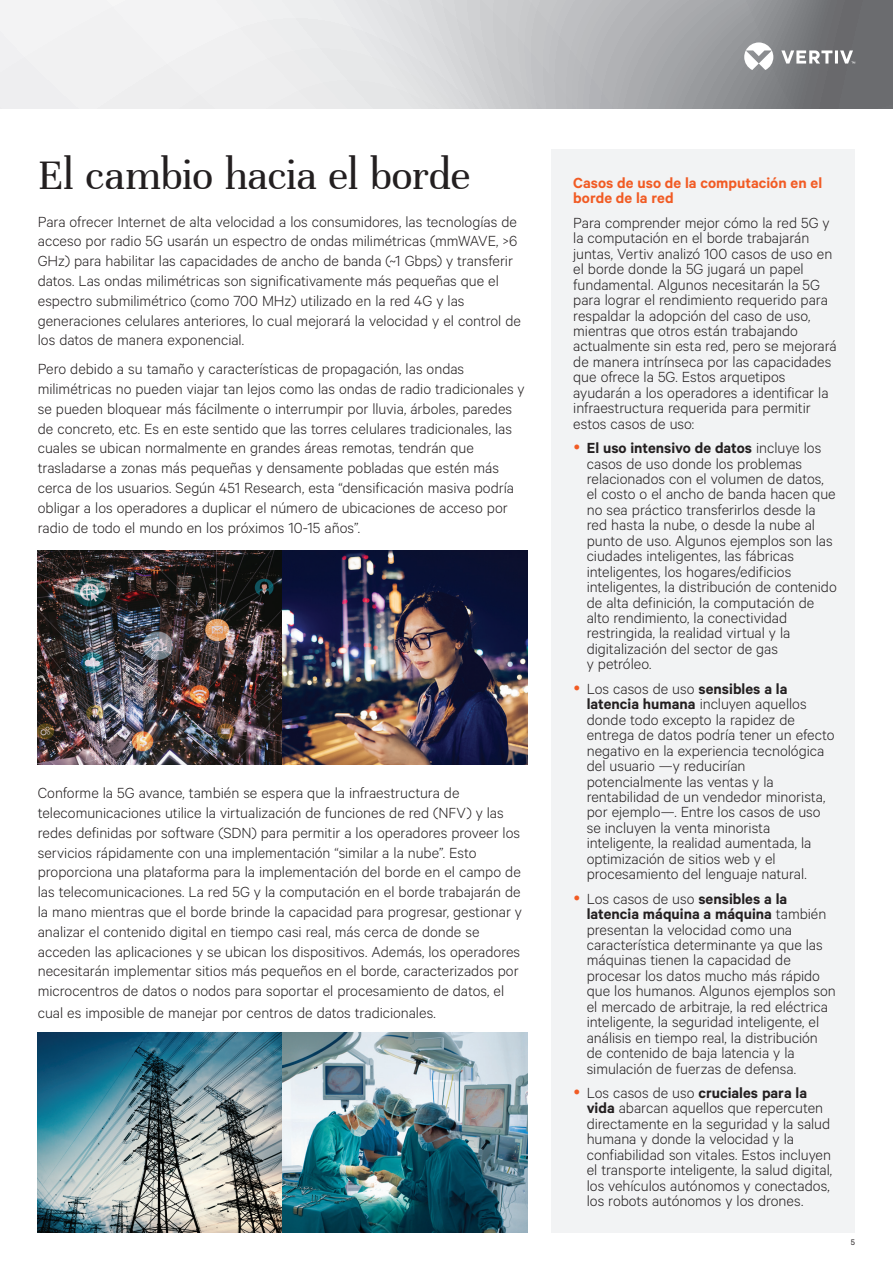
<style>
.page{position:relative;width:893px;height:1263px;background:#fff}
.page>*{position:absolute;margin:0;border:0;box-sizing:border-box;transform-origin:0 0}
.t1{font:45px "Unna";letter-spacing:-.01em;color:#231f20}
.t2{font:300 16.5px/15.5px "Calibre";color:#231f20}
.t3{font:600 16.5px/15.5px "Calibre";color:#f15b24}
.t4{font:9px "Calibre";color:#231f20}
.s1{font-weight:600}
</style>
<div class="page">
<svg style="left:0;top:0;width:893px;height:109px"></svg>
<svg style="left:744px;top:42px;width:111px;height:28px"></svg>
<div style="left:552px;top:149px;width:303px;height:1083px;background:#f2f3f4"></div>
<img style="left:38px;top:551px;width:490px;height:214px">
<img style="left:38px;top:1033px;width:490px;height:199px">
<h1 class="t1" style="left:38px;top:149px;width:435px">El cambio hacia el borde</h1>
<p class="t2" style="left:38px;top:211px;width:485px;line-height:19.8px">Para ofrecer Internet de alta velocidad a los consumidores, las tecnologías de acceso por radio 5G usarán un espectro de ondas milimétricas (mmWAVE, &gt;6<br>GHz) para habilitar las capacidades de ancho de banda (~1 Gbps) y transferir datos. Las ondas milimétricas son significativamente más pequeñas que el espectro submilimétrico (como 700 MHz) utilizado en la red 4G y las generaciones celulares anteriores, lo cual mejorará la velocidad y el control de los datos de manera exponencial.</p>
<p class="t2" style="left:38px;top:358px;width:488px;line-height:19.8px">Pero debido a su tamaño y características de propagación, las ondas milimétricas no pueden viajar tan lejos como las ondas de radio tradicionales y se pueden bloquear más fácilmente o interrumpir por lluvia, árboles, paredes de concreto, etc. Es en este sentido que las torres celulares tradicionales, las cuales se ubican normalmente en grandes áreas remotas, tendrán que trasladarse a zonas más pequeñas y densamente pobladas que estén más cerca de los usuarios. Según 451 Research, esta “densificación masiva podría obligar a los operadores a duplicar el número de ubicaciones de acceso por radio de todo el mundo en los próximos 10-15 años”.</p>
<p class="t2" style="left:38px;top:782px;width:486px;line-height:19.8px">Conforme la 5G avance, también se espera que la infraestructura de telecomunicaciones utilice la virtualización de funciones de red (NFV) y las redes definidas por software (SDN) para permitir a los operadores proveer los servicios rápidamente con una implementación “similar a la nube”. Esto proporciona una plataforma para la implementación del borde en el campo de las telecomunicaciones. La red 5G y la computación en el borde trabajarán de la mano mientras que el borde brinde la capacidad para progresar, gestionar y analizar el contenido digital en tiempo casi real, más cerca de donde se acceden las aplicaciones y se ubican los dispositivos. Además, los operadores necesitarán implementar sitios más pequeños en el borde, caracterizados por microcentros de datos o nodos para soportar el procesamiento de datos, el</p>
<p class="t2" style="left:38px;top:1004px;width:399px">cual es imposible de manejar por centros de datos tradicionales.</p>
<p class="t3" style="left:573px;top:175px;width:250px">Casos de uso de la computación en el borde de la red</p>
<p class="t2" style="left:573px;top:214px;width:265px">Para comprender mejor cómo la red 5G y la computación en el borde trabajarán juntas, Vertiv analizó 100 casos de uso en el borde donde la 5G jugará un papel fundamental. Algunos necesitarán la 5G para lograr el rendimiento requerido para respaldar la adopción del caso de uso, mientras que otros están trabajando actualmente sin esta red, pero se mejorará de manera intrínseca por las capacidades que ofrece la 5G. Estos arquetipos ayudarán a los operadores a identificar la infraestructura requerida para permitir estos casos de uso:</p>
<p class="t2" style="left:587px;top:440px;width:252px"><span class="s1">El uso intensivo de datos</span> incluye los casos de uso donde los problemas relacionados con el volumen de datos, el costo o el ancho de banda hacen que no sea práctico transferirlos desde la red hasta la nube, o desde la nube al punto de uso. Algunos ejemplos son las ciudades inteligentes, las fábricas inteligentes, los hogares/edificios inteligentes, la distribución de contenido de alta definición, la computación de alto rendimiento, la conectividad restringida, la realidad virtual y la digitalización del sector de gas<br>y petróleo.</p>
<p class="t2" style="left:587px;top:680px;width:249px">Los casos de uso <span class="s1">sensibles a la latencia humana</span> incluyen aquellos donde todo excepto la rapidez de entrega de datos podría tener un efecto negativo en la experiencia tecnológica del usuario —y reducirían potencialmente las ventas y la rentabilidad de un vendedor minorista, por ejemplo—. Entre los casos de uso se incluyen la venta minorista inteligente, la realidad aumentada, la optimización de sitios web y el procesamiento del lenguaje natural.</p>
<p class="t2" style="left:587px;top:890px;width:251px">Los casos de uso <span class="s1">sensibles a la latencia máquina a máquina</span> también presentan la velocidad como una característica determinante ya que las máquinas tienen la capacidad de procesar los datos mucho más rápido que los humanos. Algunos ejemplos son el mercado de arbitraje, la red eléctrica inteligente, la seguridad inteligente, el análisis en tiempo real, la distribución de contenido de baja latencia y la simulación de fuerzas de defensa.</p>
<p class="t2" style="left:587px;top:1084px;width:247px">Los casos de uso <span class="s1">cruciales para la vida</span> abarcan aquellos que repercuten directamente en la seguridad y la salud humana y donde la velocidad y la confiabilidad son vitales. Estos incluyen el transporte inteligente, la salud digital, los vehículos autónomos y conectados, los robots autónomos y los drones.</p>
<p class="t4" style="left:851px;top:1236px;width:6px">5</p>
</div>
